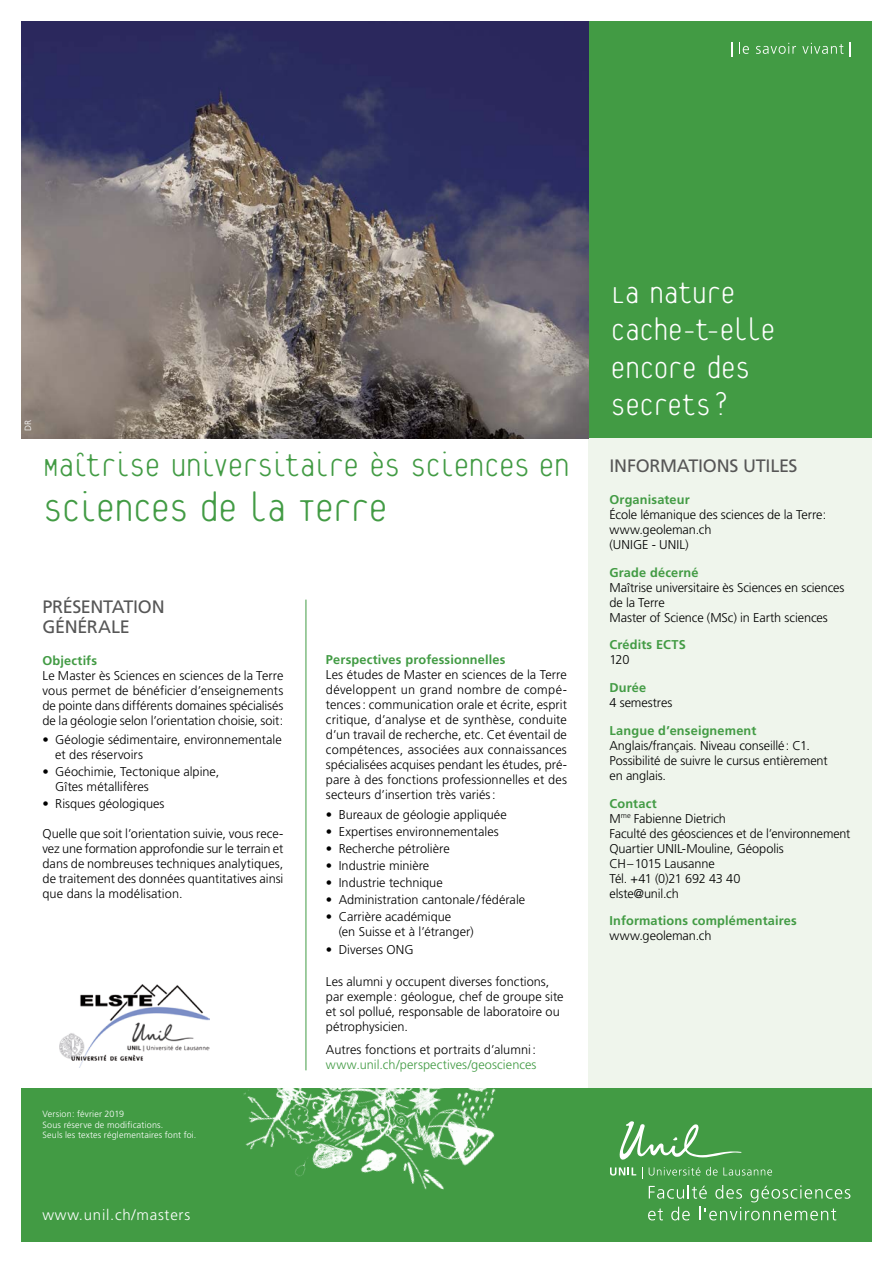
<style>
.page{position:relative;width:893px;height:1263px;background:#fff}
.page>*{position:absolute;margin:0;border:0;box-sizing:border-box;transform-origin:0 0}
.t1{font:100 45px "Platelet";letter-spacing:-.06em;color:#429b44}
.t2{font:100 36.75px "Platelet";letter-spacing:-.06em;color:#429b44}
.Slogan{font:100 34.5px "Platelet";letter-spacing:-.05em;color:#fff}
.Sous-titre_1_orange{font:18px/19.5px "Frutiger LT Std";letter-spacing:-.015em;color:#565656}
.t3{font:300 15px "Frutiger LT Std";letter-spacing:.05em;color:#fff}
.Texte_courant{font:300 12.75px/15px "Frutiger LT Std";color:#000;text-align:justify}
.Texte_courant_justif{font:300 12.75px/15px "Frutiger LT Std";letter-spacing:-.01em;color:#000}
.Sous-titre_2{font:700 12.75px "Frutiger LT Std";letter-spacing:.015em;color:#429b44}
.Liste_puces{font:300 12.75px/15px "Frutiger LT Std";color:#000}
.t4{font:300 12.75px "Frutiger LT Std";letter-spacing:.01em;color:#429b44}
.Texte_courant_justif-2{font:300 12.75px "Frutiger LT Std";letter-spacing:.01em;color:#000}
.Texte_courant_old{font:300 9px "Frutiger LT Std";letter-spacing:.015em;color:#fff}
</style>
<div class="page">
<div style="left:588px;top:438px;width:284px;height:651px;background:#eff5ec"></div>
<div style="left:588px;top:21px;width:284px;height:417px;background:#429b44"></div>
<div style="left:21px;top:1089px;width:851px;height:153px;background:#429b44"></div>
<img style="left:173px;top:934px;width:395px;height:256px">
<img style="left:21px;top:21px;width:567px;height:417px">
<hr style="left:306px;top:600px;width:1px;height:470px;background:#429b44">
<svg style="left:731px;top:43px;width:1px;height:14px"></svg>
<svg style="left:739px;top:43px;width:10px;height:11px"></svg>
<svg style="left:756px;top:43px;width:40px;height:11px"></svg>
<svg style="left:802px;top:43px;width:41px;height:11px"></svg>
<svg style="left:849px;top:43px;width:1px;height:14px"></svg>
<svg style="left:619px;top:1121px;width:123px;height:39px"></svg>
<svg style="left:610px;top:1167px;width:26px;height:8px"></svg>
<svg style="left:649px;top:1167px;width:51px;height:8px"></svg>
<svg style="left:706px;top:1167px;width:66px;height:8px"></svg>
<svg style="left:648px;top:1185px;width:202px;height:35px"></svg>
<img style="left:60px;top:984px;width:149px;height:83px">
<p class="Texte_courant_old" style="left:23px;top:431px;width:13px;rotate:-90deg">DR</p>
<p class="t2" style="left:43px;top:451px;width:529px">Maîtrise universitaire ès sciences en</p>
<p class="t1" style="left:43px;top:490px;width:348px">sciences de la Terre</p>
<p class="Sous-titre_1_orange" style="left:43px;top:597px;width:124px">PRÉSENTATION<br>GÉNÉRALE</p>
<p class="Sous-titre_2" style="left:43px;top:653px;width:56px">Objectifs</p>
<p class="Texte_courant" style="left:43px;top:668px;width:242px">Le Master ès Sciences en sciences de la Terre vous permet de bénéficier d’enseignements de pointe dans différents domaines spécialisés de la géologie selon l’orientation choisie, soit:</p>
<p class="Texte_courant" style="left:55px;top:732px;width:228px;text-indent:-13px">• Géologie sédimentaire, environnementale et des réservoirs</p>
<p class="Texte_courant" style="left:55px;top:764px;width:166px;text-indent:-13px">• Géochimie, Tectonique alpine,<br>Gîtes métallifères</p>
<p class="Texte_courant" style="left:43px;top:796px;width:123px">• Risques géologiques</p>
<p class="Texte_courant" style="left:43px;top:826px;width:242px">Quelle que soit l’orientation suivie, vous rece&shy;vez une formation approfondie sur le terrain et dans de nombreuses techniques analytiques, de traitement des données quantitatives ainsi que dans la modélisation.</p>
<p class="Texte_courant_old" style="left:43px;top:1108px;width:83px">Version: février 2019</p>
<p class="Texte_courant_old" style="left:43px;top:1119px;width:122px">Sous réserve de modifications.</p>
<p class="Texte_courant_old" style="left:43px;top:1130px;width:155px">Seuls les textes réglementaires font foi.</p>
<p class="t3" style="left:43px;top:1207px;width:149px">www.unil.ch/masters</p>
<p class="Sous-titre_2" style="left:326px;top:652px;width:181px">Perspectives professionnelles</p>
<p class="Texte_courant" style="left:326px;top:668px;width:243px">Les études de Master en sciences de la Terre développent un grand nombre de compé&shy;tences: communication orale et écrite, esprit critique, d’analyse et de synthèse, conduite d’un travail de recherche, etc. Cet éventail de compétences, associées aux connaissances spécialisées acquises pendant les études, pré&shy;pare à des fonctions professionnelles et des secteurs d’insertion très variés:</p>
<p class="Texte_courant" style="left:326px;top:807px;width:182px">• Bureaux de géologie appliquée</p>
<p class="Texte_courant" style="left:326px;top:824px;width:174px">• Expertises environnementales</p>
<p class="Texte_courant" style="left:326px;top:841px;width:125px">• Recherche pétrolière</p>
<p class="Texte_courant" style="left:326px;top:858px;width:105px">• Industrie minière</p>
<p class="Texte_courant" style="left:326px;top:875px;width:118px">• Industrie technique</p>
<p class="Texte_courant" style="left:326px;top:893px;width:201px">• Administration cantonale/fédérale</p>
<p class="Texte_courant" style="left:339px;top:910px;width:136px;text-indent:-13px">• Carrière académique<br>(en Suisse et à l’étranger)</p>
<p class="Texte_courant" style="left:326px;top:942px;width:89px">• Diverses ONG</p>
<p class="Liste_puces" style="left:326px;top:974px;width:239px">Les alumni y occupent diverses fonctions, par exemple: géologue, chef de groupe site et sol pollué, responsable de laboratoire ou pétrophysicien.</p>
<p class="Texte_courant" style="left:326px;top:1042px;width:212px">Autres fonctions et portraits d’alumni:</p>
<p class="t4" style="left:326px;top:1058px;width:212px">www.unil.ch/perspectives/geosciences</p>
<p class="Slogan" style="left:610px;top:279px;width:127px">La nature</p>
<p class="Slogan" style="left:610px;top:317px;width:167px">cache-t-elle</p>
<p class="Slogan" style="left:610px;top:354px;width:142px">encore des</p>
<p class="Slogan" style="left:610px;top:392px;width:120px">secrets?</p>
<p class="Sous-titre_1_orange" style="left:609px;top:456px;width:190px">INFORMATIONS UTILES</p>
<p class="Sous-titre_2" style="left:609px;top:492px;width:82px">Organisateur</p>
<p class="Texte_courant_justif" style="left:609px;top:507px;width:218px">École lémanique des sciences de la Terre: www.geoleman.ch</p>
<p class="Texte_courant_justif-2" style="left:609px;top:537px;width:81px">(UNIGE - UNIL)</p>
<p class="Sous-titre_2" style="left:609px;top:565px;width:90px">Grade décerné</p>
<p class="Texte_courant_justif" style="left:609px;top:580px;width:237px">Maîtrise universitaire ès Sciences en sciences de la Terre</p>
<p class="Texte_courant_justif" style="left:609px;top:610px;width:220px">Master of Science (MSc) in Earth sciences</p>
<p class="Sous-titre_2" style="left:609px;top:637px;width:78px">Crédits ECTS</p>
<p class="Texte_courant_justif" style="left:609px;top:653px;width:21px">120</p>
<p class="Sous-titre_2" style="left:609px;top:680px;width:38px">Durée</p>
<p class="Texte_courant_justif" style="left:609px;top:695px;width:64px">4 semestres</p>
<p class="Sous-titre_2" style="left:609px;top:723px;width:148px">Langue d’enseignement</p>
<p class="Texte_courant_justif" style="left:609px;top:738px;width:202px">Anglais/français. Niveau conseillé: C1.</p>
<p class="Texte_courant_justif" style="left:609px;top:753px;width:220px">Possibilité de suivre le cursus entièrement en anglais.</p>
<p class="Sous-titre_2" style="left:609px;top:796px;width:49px">Contact</p>
<p class="Texte_courant_justif" style="left:609px;top:811px;width:118px">M<sup>me</sup> Fabienne Dietrich</p>
<p class="Texte_courant_justif" style="left:609px;top:826px;width:242px">Faculté des géosciences et de l’environnement</p>
<p class="Texte_courant_justif" style="left:609px;top:841px;width:176px">Quartier UNIL-Mouline, Géopolis</p>
<p class="Texte_courant_justif" style="left:609px;top:856px;width:107px">CH–1015 Lausanne</p>
<p class="Texte_courant_justif" style="left:609px;top:871px;width:132px">Tél. +41 (0)21 692 43 40</p>
<p class="Texte_courant_justif" style="left:609px;top:886px;width:71px">elste@unil.ch</p>
<p class="Sous-titre_2" style="left:609px;top:913px;width:189px">Informations complémentaires</p>
<p class="Texte_courant_justif" style="left:609px;top:929px;width:104px">www.geoleman.ch</p>
</div>
